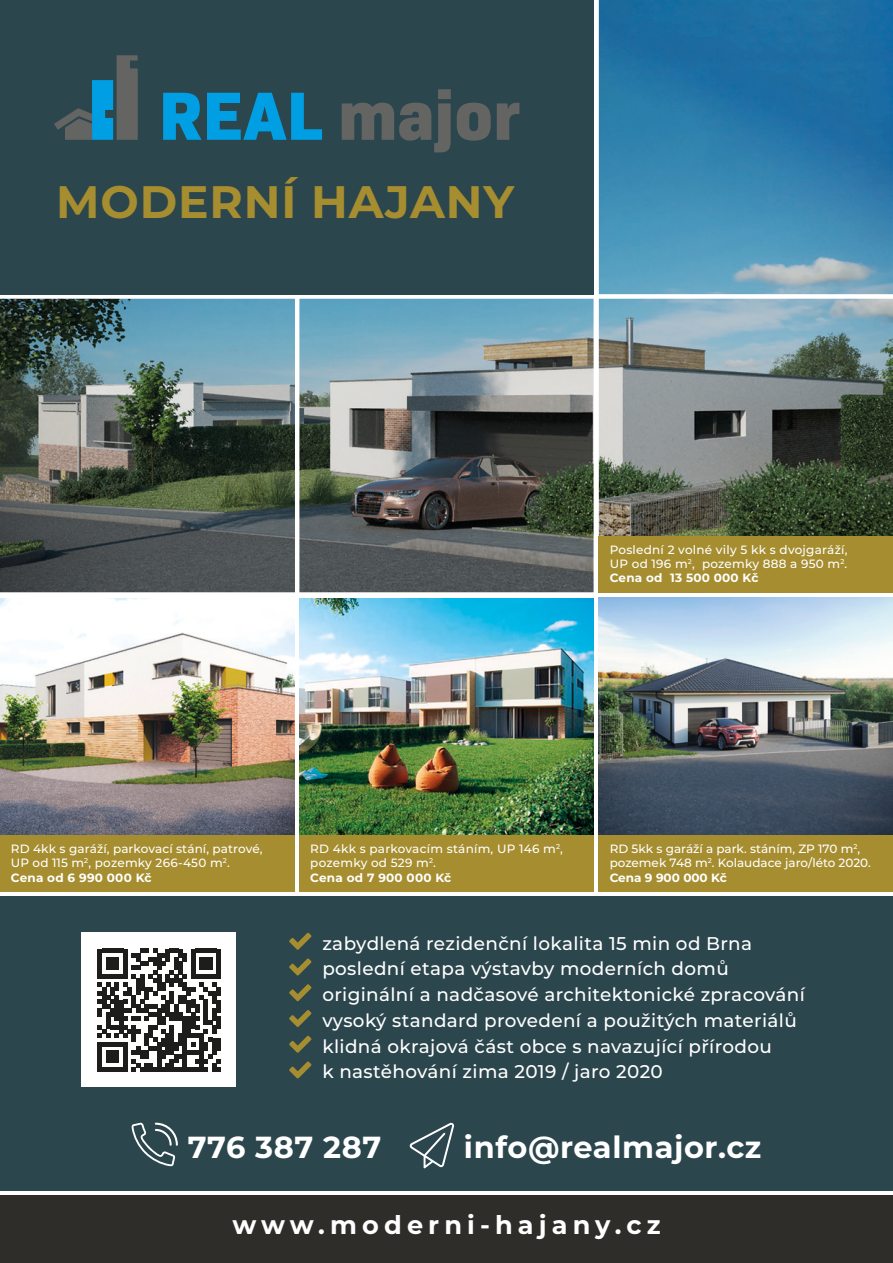
<style>
.page{position:relative;width:893px;height:1263px;background:#fff}
.page>*{position:absolute;margin:0;border:0;box-sizing:border-box;transform-origin:0 0}
.t1{font:700 45.45px "Montserrat";letter-spacing:.02em;color:#a68e30}
.t2{font:700 30.45px "Montserrat";letter-spacing:.02em;color:#fff}
.t3{font:700 25.65px "Montserrat";letter-spacing:.2em;color:#fff}
.t4{font:500 18.45px/25.8px "Montserrat";letter-spacing:.02em;color:#fff}
.t5{font:500 12px/14.4px "Montserrat";letter-spacing:.01em;color:#fff}
.s1{font-weight:700}
</style>
<div class="page">
<div style="left:0;top:1195px;width:893px;height:68px;background:#2f2d2a"></div>
<img style="left:0;top:598px;width:294px;height:237px">
<img style="left:599px;top:597px;width:294px;height:238px">
<img style="left:299px;top:598px;width:295px;height:237px">
<img style="left:0;top:0;width:893px;height:592px">
<div style="left:0;top:896px;width:893px;height:294px;background:#2c464d"></div>
<div style="left:81px;top:932px;width:155px;height:155px;background:#fff"></div>
<svg style="left:98px;top:949px;width:123px;height:123px"></svg>
<svg style="left:289px;top:933px;width:22px;height:17px"></svg>
<svg style="left:289px;top:958px;width:22px;height:17px"></svg>
<svg style="left:289px;top:984px;width:22px;height:17px"></svg>
<svg style="left:289px;top:1010px;width:22px;height:17px"></svg>
<svg style="left:289px;top:1036px;width:22px;height:17px"></svg>
<svg style="left:289px;top:1061px;width:22px;height:17px"></svg>
<svg style="left:163px;top:93px;width:159px;height:47px"></svg>
<svg style="left:342px;top:89px;width:109px;height:63px"></svg>
<svg style="left:457px;top:103px;width:34px;height:38px"></svg>
<svg style="left:497px;top:103px;width:22px;height:37px"></svg>
<svg style="left:54px;top:55px;width:84px;height:85px"></svg>
<div style="left:0;top:835px;width:294px;height:56px;background:#a68e30"></div>
<div style="left:599px;top:835px;width:294px;height:56px;background:#a68e30"></div>
<div style="left:299px;top:835px;width:295px;height:56px;background:#a68e30"></div>
<div style="left:599px;top:536px;width:294px;height:56px;background:#a68e30"></div>
<svg style="left:131px;top:1122px;width:47px;height:44px"></svg>
<svg style="left:410px;top:1122px;width:44px;height:46px"></svg>
<h1 class="t1" style="left:56px;top:170px;width:460px">MODERNÍ HAJANY</h1>
<p class="t5" style="left:610px;top:542px;width:239px;text-align:justify">Poslední 2 volné vily 5 kk s dvojgaráží, UP od 196 m<sup>2</sup>, pozemky 888 a 950 m<sup>2</sup>.<br><span class="s1">Cena od 13 500 000 Kč</span></p>
<p class="t5" style="left:11px;top:841px;width:253px">RD 4kk s garáží, parkovací stání, patrové,<br>UP od 115 m<sup>2</sup>, pozemky 266-450 m<sup>2</sup>.<br><span class="s1">Cena od 6 990 000 Kč</span></p>
<p class="t5" style="left:610px;top:841px;width:263px">RD 5kk s garáží a park. stáním, ZP 170 m<sup>2</sup>, pozemek 748 m<sup>2</sup>. Kolaudace jaro/léto 2020.<br><span class="s1">Cena 9 900 000 Kč</span></p>
<p class="t5" style="left:310px;top:841px;width:254px">RD 4kk s parkovacím stáním, UP 146 m<sup>2</sup>, pozemky od 529 m<sup>2</sup>.<br><span class="s1">Cena od 7 900 000 Kč</span></p>
<p class="t4" style="left:322px;top:929px;width:484px">zabydlená rezidenční lokalita 15 min od Brna poslední etapa výstavby moderních domů originální a nadčasové architektonické zpracování vysoký standard provedení a použitých materiálů klidná okrajová část obce s navazující přírodou<br>k nastěhování zima 2019 / jaro 2020</p>
<h2 class="t2" style="left:188px;top:1125px;width:195px">776 387 287</h2>
<h2 class="t2" style="left:464px;top:1125px;width:299px">info@realmajor.cz</h2>
<h3 class="t3" style="left:232px;top:1206px;width:430px">www.moderni-hajany.cz</h3>
</div>
